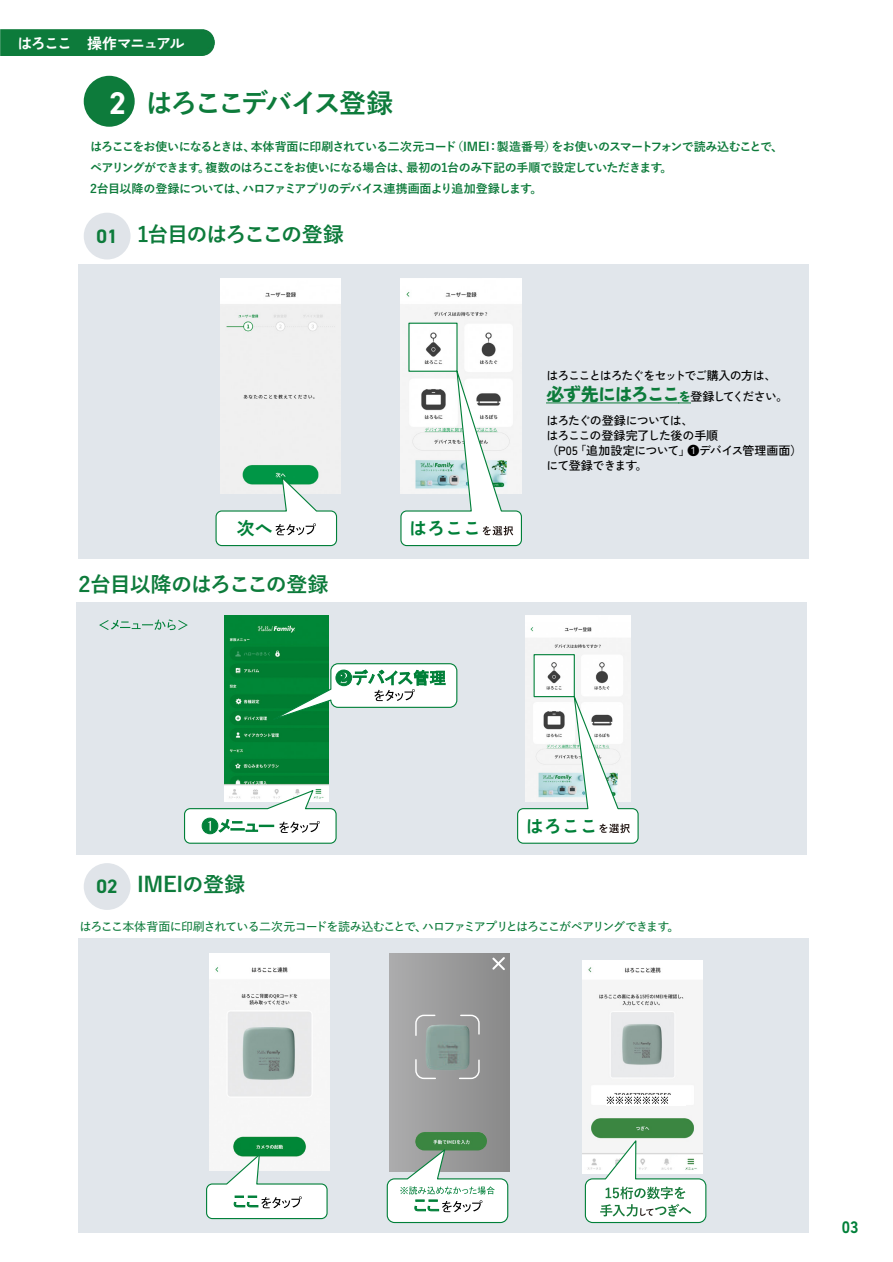
<style>
.page{position:relative;width:893px;height:1262px;background:#fff}
.page>*{position:absolute;margin:0;border:0;box-sizing:border-box;transform-origin:0 0}
.t1{font:700 27px "Yu Go Pr 6 N";letter-spacing:-.11em;color:#0d7b3b}
.t2{font:700 21px "Yu Go Pr 6 N";letter-spacing:-.06em;color:#0d7b3b}
.t3{font:700 21px "Yu Go Pr 6 N";letter-spacing:-.08em;color:#0d7b3b}
.t4{font:700 21px "Yu Go Pr 6 N";letter-spacing:-.015em;color:#0d7b3b}
.t5{font:700 19.5px "DIN2014";color:#0d7b3b}
.t6{font:700 18px "Zen Kaku Gothic New";color:#018039}
.t7{font:900 16.5px "Zen Kaku Gothic New";color:#018039}
.t8{font:700 15px "Zen Kaku Gothic New";letter-spacing:-.11em;color:#fff}
.t9{font:700 12px/21px "Yu Go Pr 6 N";letter-spacing:-.06em;color:#0d7b3b}
.t10{font:500 12px/15px "Zen Kaku Gothic New";letter-spacing:-.065em;color:#000}
.t11{font:600 12px "Yu Go Pr 6 N";letter-spacing:-.08em;color:#0d7b3b}
.t12{font:500 12px/20.2px "Zen Kaku Gothic New";letter-spacing:-.1em;color:#000}
.s1{font-family:"DIN2014";font-size:31.5px;color:#fff}
.s2{font-weight:900;font-size:18px;color:#0d7b3b}
.s3{font-weight:900;color:#0d7b3b}
.s4{font-family:"DIN2014";font-size:19.5px}
</style>
<div class="page">
<div style="left:78px;top:938px;width:731px;height:295px;background:#e1e6eb"></div>
<div style="left:389px;top:954px;width:121px;height:217px;background:linear-gradient(to right,#acacad,#888)"></div>
<div style="left:76px;top:602px;width:730px;height:252px;background:#e1e6eb"></div>
<div style="left:78px;top:264px;width:731px;height:294px;background:#e1e6eb"></div>
<svg style="left:224px;top:616px;width:105px;height:172px;background:#10883f"></svg>
<svg style="left:184px;top:788px;width:153px;height:56px"></svg>
<svg style="left:170px;top:615px;width:145px;height:24px;fill:#008737"></svg>
<svg style="left:99px;top:619px;width:89px;height:11px"></svg>
<img style="left:220px;top:279px;width:121px;height:214px">
<img style="left:209px;top:953px;width:120px;height:217px">
<svg style="left:206px;top:1152px;width:122px;height:67px"></svg>
<img style="left:582px;top:960px;width:120px;height:213px">
<div style="left:606px;top:1094px;width:79px;height:11px;background:#fff"></div>
<svg style="left:606px;top:1096px;width:62px;height:7px"></svg>
<svg style="left:415px;top:1131px;width:72px;height:15px"></svg>
<svg style="left:84px;top:76px;width:51px;height:51px"></svg>
<svg style="left:84px;top:863px;width:46px;height:47px"></svg>
<svg style="left:84px;top:213px;width:46px;height:46px"></svg>
<img style="left:400px;top:279px;width:121px;height:81px">
<svg style="left:215px;top:475px;width:122px;height:71px"></svg>
<div style="left:408px;top:323px;width:49px;height:49px;border:1px solid #018039"></div>
<svg style="left:400px;top:360px;width:122px;height:186px;background:#e2eae8"></svg>
<svg style="left:386px;top:1146px;width:123px;height:77px;background:#c5d1ca"></svg>
<img style="left:525px;top:616px;width:105px;height:72px">
<div style="left:533px;top:654px;width:42px;height:43px;border:1px solid #018039"></div>
<svg style="left:517px;top:688px;width:122px;height:156px"></svg>
<div style="left:0;top:30px;width:214px;height:25px;background:#0d7b3b"></div>
<svg style="left:490px;top:955px;width:17px;height:17px"></svg>
<svg style="left:414px;top:1014px;width:22px;height:22px"></svg>
<svg style="left:414px;top:1058px;width:23px;height:21px"></svg>
<svg style="left:458px;top:1058px;width:22px;height:21px"></svg>
<svg style="left:459px;top:1014px;width:21px;height:21px"></svg>
<img style="left:425px;top:1024px;width:44px;height:46px">
<svg style="left:584px;top:1137px;width:123px;height:86px;background:#dfebe4"></svg>
<svg style="left:261px;top:662px;width:197px;height:63px"></svg>
<hr style="left:546px;top:403px;width:132px;height:1px;background:#0d7b3b">
<svg style="left:678px;top:403px;width:12px;height:1px"></svg>
<p class="t8" style="left:17px;top:34px;width:168px">はろここ　操作マニュアル</p>
<h1 class="t1" style="left:109px;top:88px;width:285px"><span class="s1">2</span> はろここデバイス登録</h1>
<p class="t9" style="left:90px;top:136px;width:694px">はろここをお使いになるときは、本体背面に印刷されている二次元コード（IMEI：製造番号）をお使いのスマートフォンで読み込むことで、ペアリングができます。複数のはろここをお使いになる場合は、最初の1台のみ下記の手順で設定していただきます。<br>2台目以降の登録については、ハロファミアプリのデバイス連携画面より追加登録します。</p>
<h3 class="t5" style="left:97px;top:223px;width:23px">01</h3>
<h2 class="t3" style="left:137px;top:222px;width:208px">1台目のはろここの登録</h2>
<h3 class="t6" style="left:237px;top:517px;width:37px">次へ</h3>
<h3 class="t6" style="left:409px;top:517px;width:73px">はろここ</h3>
<h2 class="t2" style="left:79px;top:572px;width:251px">2台目以降のはろここの登録</h2>
<p class="t12" style="left:546px;top:365px;width:243px">はろこことはろたぐをセットでご購入の方は、<span class="s2">必ず先にはろここ</span><span class="s3">を</span>登録してください。</p>
<p class="t10" style="left:546px;top:413px;width:257px">はろたぐの登録については、<br>はろここの登録完了した後の手順<br>（P05「追加設定について」❶デバイス管理画面）にて登録できます。</p>
<h2 class="t4" style="left:97px;top:872px;width:150px"><span class="s4">02</span> IMEIの登録</h2>
<h3 class="t6" style="left:525px;top:815px;width:73px">はろここ</h3>
<p class="t11" style="left:79px;top:915px;width:601px">はろここ本体背面に印刷されている二次元コードを読み込むことで、ハロファミアプリとはろここがペアリングできます。</p>
<h3 class="t7" style="left:841px;top:1216px;width:18px">03</h3>
</div>
